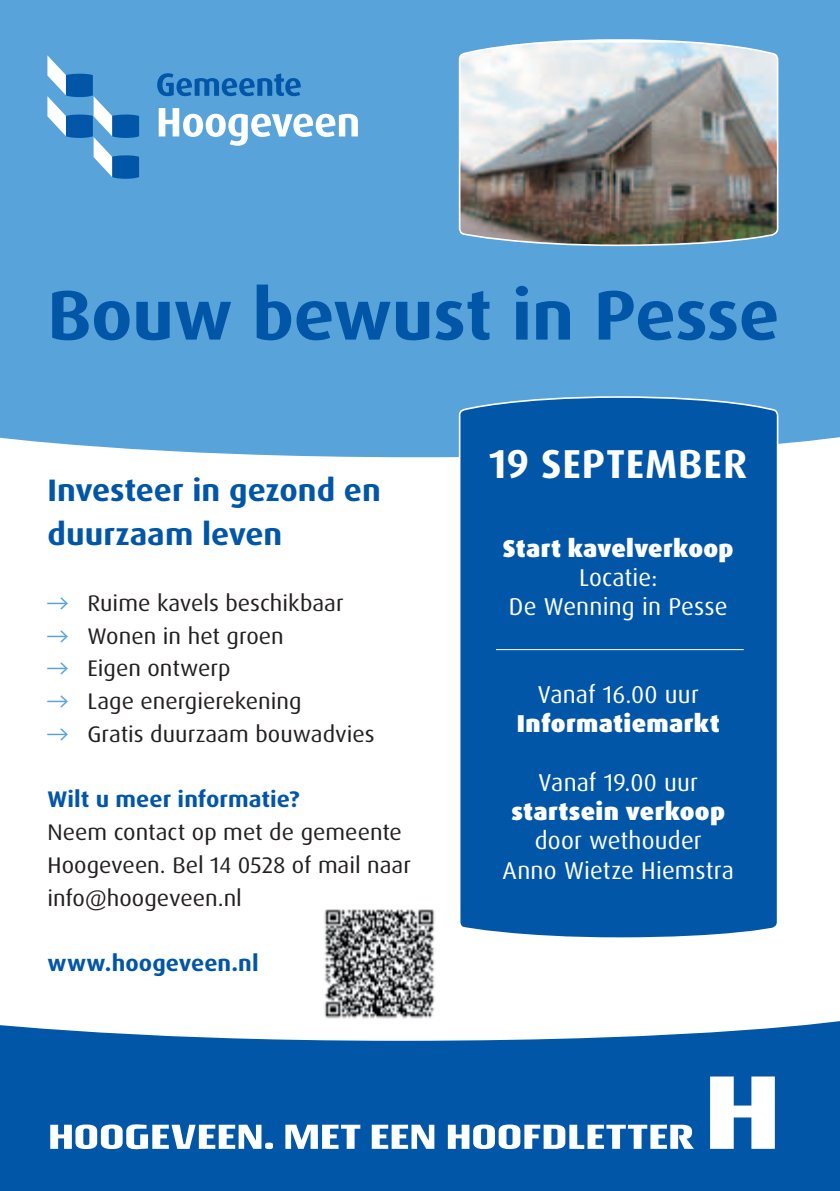
<style>
.page{position:relative;width:840px;height:1191px;background:#fff}
.page>*{position:absolute;margin:0;border:0;box-sizing:border-box;transform-origin:0 0}
.t1{font:700 70px "Dax OT";letter-spacing:-.005em;color:#0156a8;scale:1.05 1}
.t2{font:700 40.4px "Dax OT";letter-spacing:.02em;color:#fff}
.t3{font:700 31px/44px "Dax OT";color:#0156a8;scale:1.05 1}
.t4{font:24.4px/29.2px "Dax OT";letter-spacing:.005em;color:#fff;text-align:center}
.t5{font:900 24.4px "Dax OT";letter-spacing:.015em;color:#fff}
.t6{font:22.6px/32.8px "Dax OT";color:#231f20;scale:1.04 1}
.t7{font:700 22.6px "Dax OT";letter-spacing:.005em;color:#0156a8;scale:1.04 1}
.s1{color:#58a4da}
</style>
<div class="page">
<div style="left:0;top:977px;width:839px;height:214px;background:#0156a8"></div>
<div style="left:0;top:0;width:839px;height:457px;background:#58a4da"></div>
<svg style="left:0;top:977px;width:839px;height:63px;background:#e9f0f7"></svg>
<svg style="left:47px;top:55px;width:92px;height:124px;background:#5ca0d4"></svg>
<svg style="left:157px;top:73px;width:143px;height:23px;background:#3080c3"></svg>
<svg style="left:159px;top:108px;width:199px;height:38px"></svg>
<img style="left:458px;top:38px;width:320px;height:209px">
<div style="left:458px;top:395px;width:320px;height:543px;background:#0156a8"></div>
<img style="left:318px;top:909px;width:122px;height:115px">
<svg style="left:50px;top:1124px;width:223px;height:25px"></svg>
<svg style="left:285px;top:1124px;width:75px;height:24px"></svg>
<svg style="left:371px;top:1124px;width:63px;height:24px"></svg>
<svg style="left:447px;top:1124px;width:246px;height:25px"></svg>
<svg style="left:710px;top:1076px;width:64px;height:72px"></svg>
<hr style="left:495px;top:649px;width:248px;height:1px;background:#fff">
<h1 class="t1" style="left:47px;top:270px;width:698px">Bouw bewust in Pesse</h1>
<h3 class="t3" style="left:47px;top:469px;width:319px">Investeer in gezond en duurzaam leven</h3>
<p class="t6" style="left:47px;top:587px;width:286px"><span class="s1">→</span> Ruime kavels beschikbaar</p>
<p class="t6" style="left:47px;top:619px;width:229px"><span class="s1">→</span> Wonen in het groen</p>
<p class="t6" style="left:47px;top:652px;width:178px"><span class="s1">→</span> Eigen ontwerp</p>
<p class="t6" style="left:47px;top:685px;width:246px"><span class="s1">→</span> Lage energierekening</p>
<p class="t6" style="left:47px;top:718px;width:316px"><span class="s1">→</span> Gratis duurzaam bouwadvies</p>
<p class="t7" style="left:47px;top:785px;width:244px">Wilt u meer informatie?</p>
<p class="t6" style="left:47px;top:816px;width:351px">Neem contact op met de gemeente<br>Hoogeveen. Bel 14 0528 of mail naar info@hoogeveen.nl</p>
<p class="t7" style="left:47px;top:949px;width:204px">www.hoogeveen.nl</p>
<h2 class="t2" style="left:489px;top:438px;width:259px">19 september</h2>
<p class="t5" style="left:502px;top:532px;width:232px">Start kavelverkoop</p>
<p class="t4" style="left:508px;top:563px;width:220px">Locatie:<br>De Wenning in Pesse</p>
<p class="t4" style="left:537px;top:680px;width:162px">Vanaf 16.00 uur</p>
<p class="t5" style="left:516px;top:708px;width:204px">Informatiemarkt</p>
<p class="t4" style="left:538px;top:768px;width:161px">Vanaf 19.00 uur</p>
<p class="t5" style="left:511px;top:796px;width:215px">startsein verkoop</p>
<p class="t4" style="left:502px;top:826px;width:233px">door wethouder<br>Anno Wietze Hiemstra</p>
</div>
